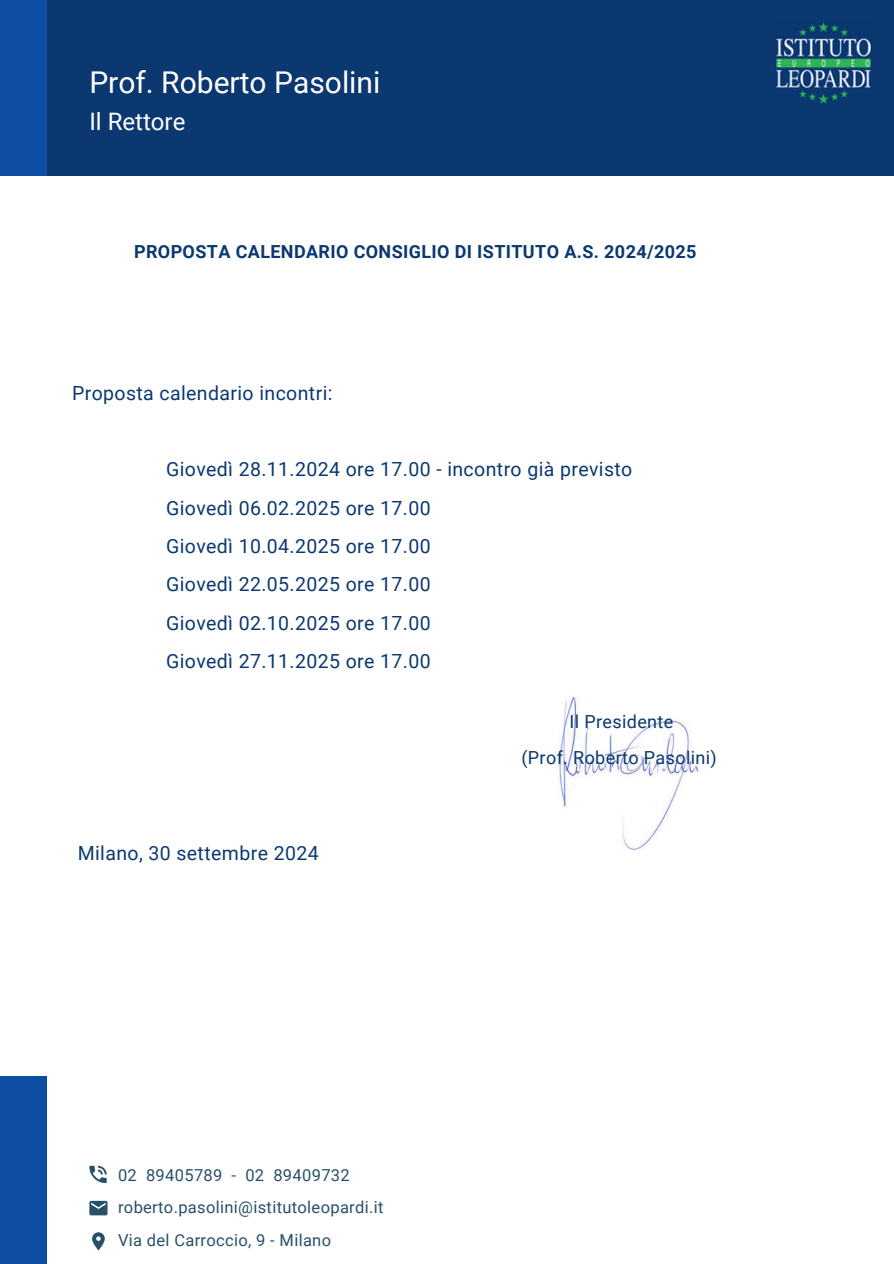
<style>
.page{position:relative;width:894px;height:1264px;background:#fff}
.page>*{position:absolute;margin:0;border:0;box-sizing:border-box;transform-origin:0 0}
.t1{font:30px "Roboto";color:#fff}
.t2{font:24px "Roboto";color:#fff}
.t3{font:19.5px/38.2px "Roboto";letter-spacing:.02em;color:#0b3870}
.t4{font:700 18px "Roboto";letter-spacing:.02em;color:#0b3870}
.t5{font:18px/36px "Roboto";letter-spacing:.02em;color:#0b3870;text-align:center}
.t6{font:16.5px "Roboto";letter-spacing:.02em;color:#285069}
</style>
<div class="page">
<div style="left:0;top:1075px;width:46px;height:188px;background:#0d4da2"></div>
<div style="left:0;top:0;width:893px;height:175px;background:#0b3870"></div>
<div style="left:0;top:0;width:47px;height:175px;background:#0d4da2"></div>
<svg style="left:92px;top:1232px;width:12px;height:18px"></svg>
<svg style="left:89px;top:1200px;width:18px;height:15px"></svg>
<svg style="left:89px;top:1165px;width:17px;height:17px"></svg>
<img style="left:557px;top:697px;width:142px;height:153px">
<img style="left:776px;top:22px;width:95px;height:82px">
<h4 class="t1" style="left:89px;top:65px;width:292px">Prof. Roberto Pasolini</h4>
<p class="t2" style="left:89px;top:107px;width:97px">Il Rettore</p>
<p class="t4" style="left:134px;top:241px;width:564px">PROPOSTA CALENDARIO CONSIGLIO DI ISTITUTO A.S. 2024/2025</p>
<p class="t3" style="left:72px;top:374px;width:262px">Proposta calendario incontri:</p>
<p class="t3" style="left:166px;top:450px;width:468px">Giovedì 28.11.2024 ore 17.00 - incontro già previsto Giovedì 06.02.2025 ore 17.00<br>Giovedì 10.04.2025 ore 17.00<br>Giovedì 22.05.2025 ore 17.00<br>Giovedì 02.10.2025 ore 17.00<br>Giovedì 27.11.2025 ore 17.00</p>
<h4 class="t3" style="left:78px;top:833px;width:242px">Milano, 30 settembre 2024</h4>
<h1 class="t6" style="left:118px;top:1165px;width:233px">02 89405789 - 02 89409732</h1>
<h2 class="t6" style="left:118px;top:1197px;width:267px">roberto.pasolini@istitutoleopardi.it</h2>
<h3 class="t6" style="left:118px;top:1230px;width:214px">Via del Carroccio, 9 - Milano</h3>
<h4 class="t5" style="left:521px;top:704px;width:197px">Il Presidente<br>(Prof. Roberto Pasolini)</h4>
</div>
